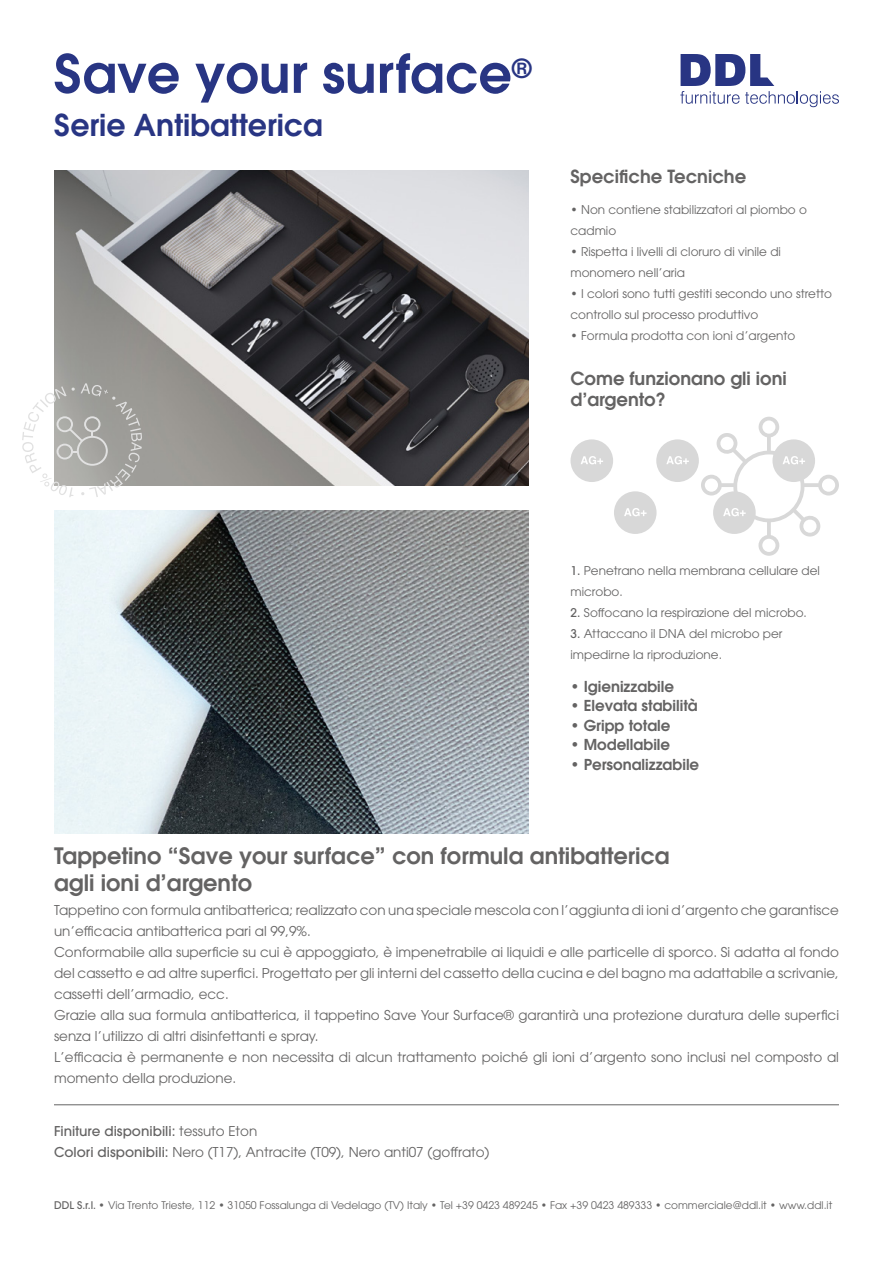
<style>
.page{position:relative;width:893px;height:1263px;background:#fff}
.page>*{position:absolute;margin:0;border:0;box-sizing:border-box;transform-origin:0 0}
.t1{font:600 52.5px "ITC Avant Garde Std";color:#283583}
.t2{font:600 30px "ITC Avant Garde Std";color:#283583}
.t3{font:600 22.5px/27px "ITC Avant Garde Std";color:#646363}
.t4{font:600 18px/21.6px "ITC Avant Garde Std";color:#646363}
.t5{font:600 15px "ITC Avant Garde Std";color:#646363}
.t6{font:13.5px/21px "ITC Avant Garde Std";color:#646363}
.t7{font:12px/21px "ITC Avant Garde Std";color:#646363}
.t8{font:10.5px "ITC Avant Garde Std";color:#646363}
.s1{font-weight:500}
</style>
<div class="page">
<svg style="left:680px;top:54px;width:159px;height:53px"></svg>
<img style="left:54px;top:170px;width:474px;height:315px">
<img style="left:54px;top:511px;width:474px;height:322px">
<svg style="left:22px;top:383px;width:120px;height:114px"></svg>
<hr style="left:54px;top:1104px;width:785px;height:1px;background:#646363">
<div style="left:614px;top:491px;width:43px;height:43px;background:#d8d8d8;border-radius:50%"></div>
<div style="left:656px;top:439px;width:43px;height:43px;background:#d8d8d8;border-radius:50%"></div>
<div style="left:570px;top:439px;width:43px;height:43px;background:#d8d8d8;border-radius:50%"></div>
<svg style="left:624px;top:508px;width:23px;height:8px"></svg>
<svg style="left:666px;top:456px;width:23px;height:8px"></svg>
<svg style="left:581px;top:456px;width:22px;height:8px"></svg>
<svg style="left:701px;top:417px;width:138px;height:139px"></svg>
<h1 class="t1" style="left:54px;top:39px;width:479px">Save your surface<sup>®</sup></h1>
<h2 class="t2" style="left:54px;top:106px;width:270px">Serie Antibatterica</h2>
<h3 class="t4" style="left:570px;top:166px;width:177px">Specifiche Tecniche</h3>
<p class="t7" style="left:570px;top:198px;width:238px">• Non contiene stabilizzatori al piombo o cadmio</p>
<p class="t7" style="left:570px;top:240px;width:212px">• Rispetta i livelli di cloruro di vinile di monomero nell’aria</p>
<p class="t7" style="left:570px;top:282px;width:263px">• I colori sono tutti gestiti secondo uno stretto controllo sul processo produttivo</p>
<p class="t7" style="left:570px;top:324px;width:226px">• Formula prodotta con ioni d’argento</p>
<h3 class="t4" style="left:570px;top:367px;width:218px">Come funzionano gli ioni d’argento?</h3>
<p class="t7" style="left:570px;top:560px;width:251px"><span class="s1">1.</span> Penetrano nella membrana cellulare del microbo.</p>
<p class="t7" style="left:570px;top:602px;width:238px"><span class="s1">2.</span> Soffocano la respirazione del microbo.</p>
<p class="t7" style="left:570px;top:623px;width:213px"><span class="s1">3.</span> Attaccano il DNA del microbo per impedirne la riproduzione.</p>
<p class="t5" style="left:570px;top:676px;width:105px">• Igienizzabile</p>
<p class="t5" style="left:570px;top:696px;width:129px">• Elevata stabilità</p>
<p class="t5" style="left:570px;top:715px;width:101px">• Gripp totale</p>
<p class="t5" style="left:570px;top:735px;width:101px">• Modellabile</p>
<p class="t5" style="left:570px;top:754px;width:130px">• Personalizzabile</p>
<h3 class="t3" style="left:54px;top:842px;width:617px">Tappetino “Save your surface” con formula antibatterica agli ioni d’argento</h3>
<p class="t6" style="left:54px;top:899px;width:786px">Tappetino con formula antibatterica; realizzato con una speciale mescola con l’aggiunta di ioni d’argento che garantisce un’efficacia antibatterica pari al 99,9%.<br>Conformabile alla superficie su cui è appoggiato, è impenetrabile ai liquidi e alle particelle di sporco. Si adatta al fondo del cassetto e ad altre superfici. Progettato per gli interni del cassetto della cucina e del bagno ma adattabile a scrivanie, cassetti dell’armadio, ecc.<br>Grazie alla sua formula antibatterica, il tappetino Save Your Surface® garantirà una protezione duratura delle superfici senza l’utilizzo di altri disinfettanti e spray.<br>L’efficacia è permanente e non necessita di alcun trattamento poiché gli ioni d’argento sono inclusi nel composto al momento della produzione.</p>
<p class="t6" style="left:54px;top:1120px;width:437px"><span class="s1">Finiture disponibili:</span> tessuto Eton<br><span class="s1">Colori disponibili:</span> Nero (T17), Antracite (T09), Nero anti07 (goffrato)</p>
<p class="t8" style="left:54px;top:1198px;width:780px"><span class="s1">DDL S.r.l. •</span> Via Trento Trieste, 112 • 31050 Fossalunga di Vedelago (TV) Italy • Tel +39 0423 489245 • Fax +39 0423 489333 • commerciale@ddl.it • www.ddl.it</p>
</div>
